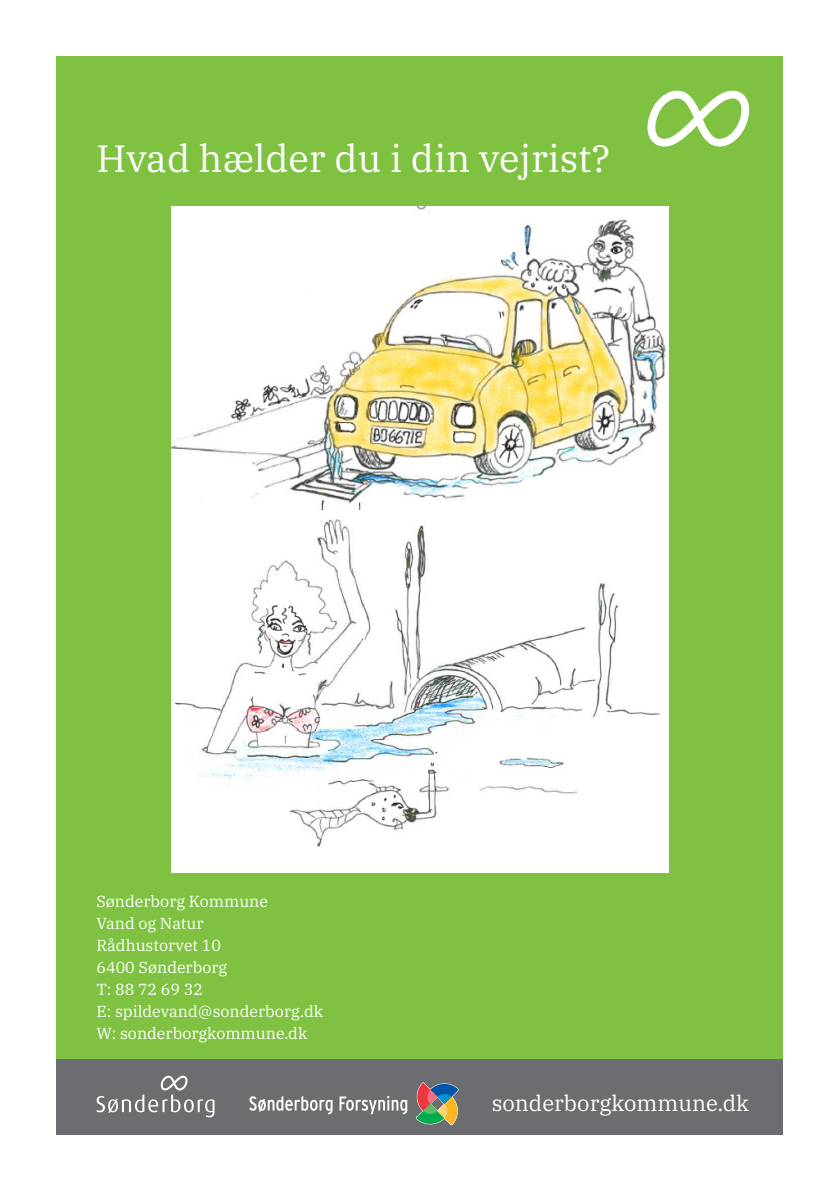
<style>
.page{position:relative;width:840px;height:1191px;background:#fff}
.page>*{position:absolute;margin:0;border:0;box-sizing:border-box;transform-origin:0 0}
.Titel{font:38px "IBM Plex Serif";color:#fff}
.Footer_-_højrestille{font:22px "IBM Plex Serif";color:#fff}
.Kontakt_info{font:16px/22px "IBM Plex Serif";color:#fff}
</style>
<div class="page">
<div style="left:57px;top:1058px;width:725px;height:76px;background:#6c6d70"></div>
<div style="left:57px;top:57px;width:725px;height:1001px;background:#7fc241"></div>
<svg style="left:647px;top:91px;width:103px;height:56px"></svg>
<svg style="left:96px;top:1075px;width:118px;height:42px"></svg>
<svg style="left:249px;top:1096px;width:83px;height:18px"></svg>
<svg style="left:339px;top:1096px;width:68px;height:18px"></svg>
<svg style="left:416px;top:1082px;width:42px;height:43px"></svg>
<img style="left:171px;top:207px;width:497px;height:665px">
<h1 class="Titel" style="left:96px;top:130px;width:515px">Hvad hælder du i din vejrist?</h1>
<p class="Kontakt_info" style="left:96px;top:888px;width:173px">Sønderborg Kommune<br>Vand og Natur</p>
<p class="Kontakt_info" style="left:96px;top:932px;width:132px">Rådhustorvet 10<br>6400 Sønderborg</p>
<p class="Kontakt_info" style="left:96px;top:976px;width:228px">T: 88 72 69 32<br>E: spildevand@sonderborg.dk</p>
<p class="Kontakt_info" style="left:96px;top:1020px;width:212px">W: sonderborgkommune.dk</p>
<p class="Footer_-_højrestille" style="left:491px;top:1086px;width:259px">sonderborgkommune.dk</p>
</div>
